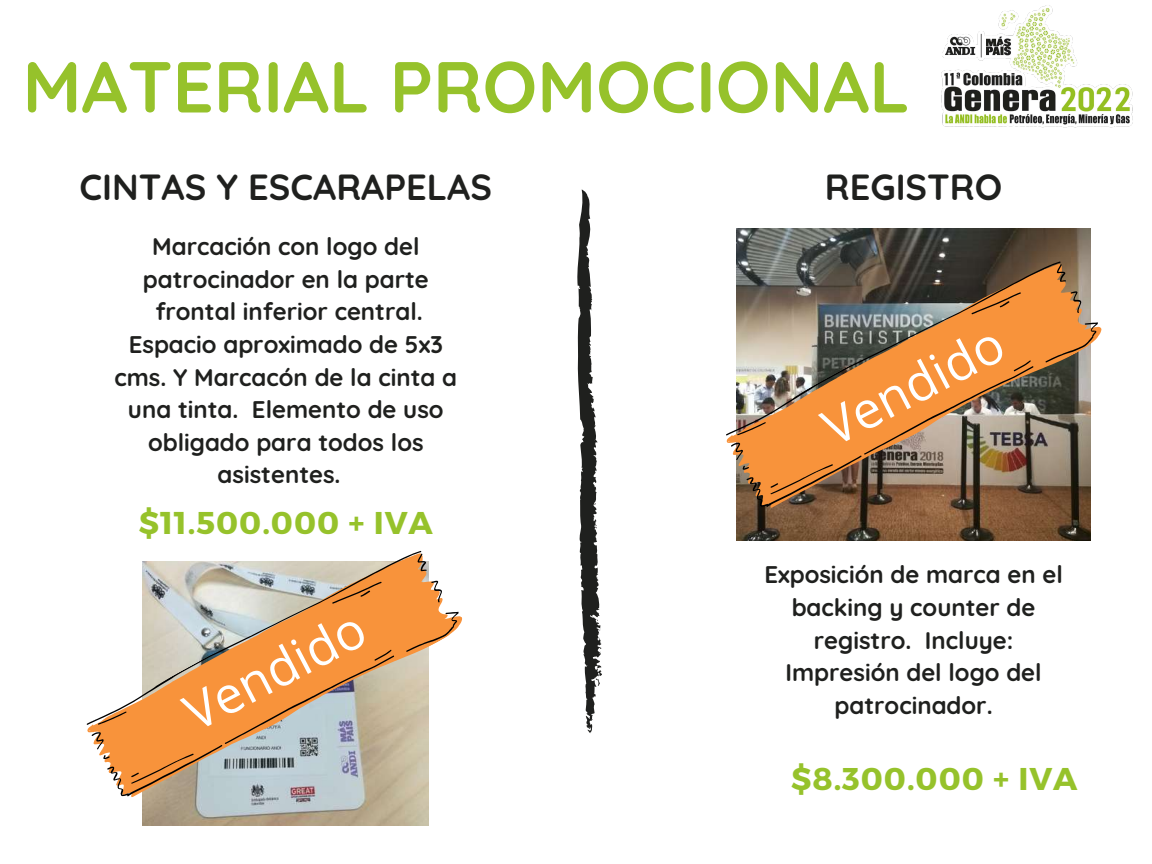
<style>
.page{position:relative;width:1152px;height:864px;background:#fff}
.page>*{position:absolute;margin:0;border:0;box-sizing:border-box;transform-origin:0 0}
.t1{font:700 72px "Quicksand";color:#96c22b}
.t2{font:51px "Open Sans";color:#fff}
.t3{font:700 36.3px "Quicksand";color:#1f201e}
.t4{font:700 31.5px "Montserrat";letter-spacing:.03em;color:#96c22b}
.t5{font:700 24px/32.7px "Quicksand";color:#1f201e;text-align:center}
</style>
<div class="page">
<img style="left:143px;top:811px;width:286px;height:15px">
<svg style="left:577px;top:190px;width:25px;height:543px"></svg>
<img style="left:736px;top:228px;width:355px;height:313px">
<img style="left:941px;top:5px;width:192px;height:123px">
<svg style="left:736px;top:255px;width:355px;height:266px;background:#7b573a"></svg>
<svg style="left:726px;top:253px;width:335px;height:190px"></svg>
<img style="left:729px;top:264px;width:373px;height:247px">
<svg style="left:142px;top:551px;width:287px;height:260px;background:#b7b8b0"></svg>
<svg style="left:86px;top:551px;width:335px;height:182px"></svg>
<svg style="left:90px;top:553px;width:373px;height:247px"></svg>
<h1 class="t1" style="left:23px;top:40px;width:889px">MATERIAL PROMOCIONAL</h1>
<h3 class="t3" style="left:80px;top:164px;width:414px">CINTAS Y ESCARAPELAS</h3>
<p class="t5" style="left:114px;top:230px;width:344px">Marcación con logo del patrocinador en la parte frontal inferior central.<br>Espacio aproximado de 5x3 cms. Y Marcacón de la cinta a una tinta. Elemento de uso obligado para todos los asistentes.</p>
<h3 class="t4" style="left:139px;top:502px;width:296px">$11.500.000 + IVA</h3>
<h2 class="t2" style="left:171px;top:685px;width:198px;rotate:-28deg">Vendido</h2>
<h3 class="t3" style="left:825px;top:164px;width:179px">REGISTRO</h3>
<h2 class="t2" style="left:809px;top:400px;width:198px;rotate:-28deg">Vendido</h2>
<p class="t5" style="left:764px;top:558px;width:300px">Exposición de marca en el backing y counter de registro. Incluye:<br>Impresión del logo del patrocinador.</p>
<h3 class="t4" style="left:791px;top:758px;width:288px">$8.300.000 + IVA</h3>
</div>
